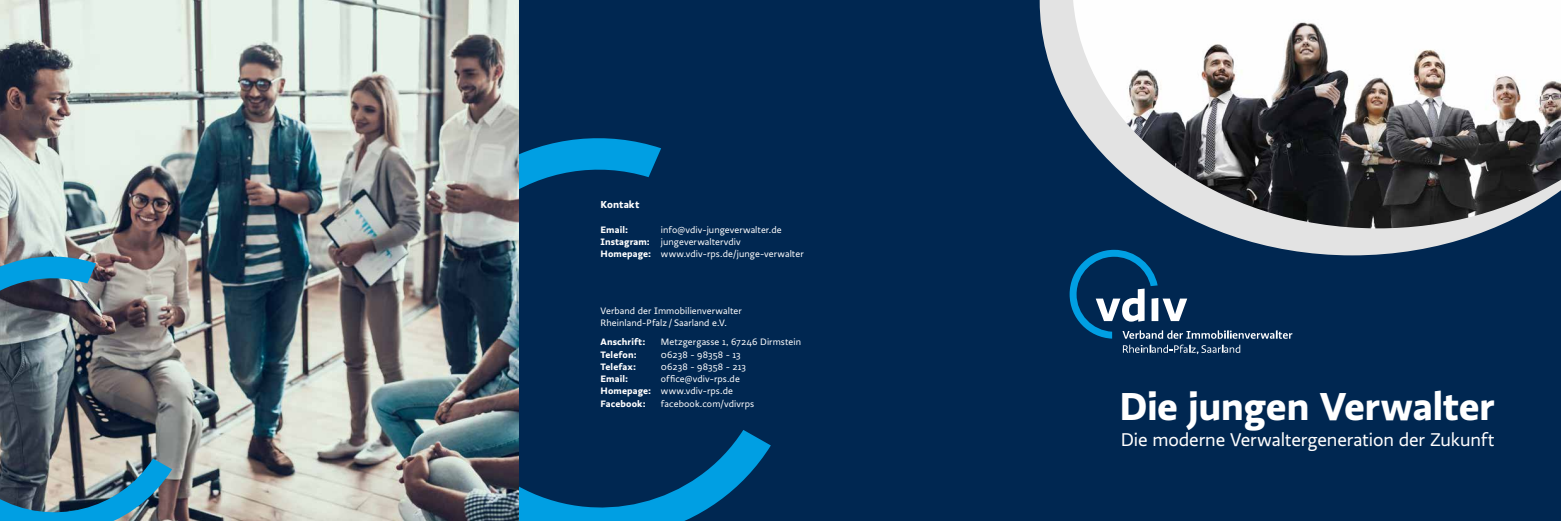
<style>
.page{position:relative;width:1561px;height:521px;background:#fff}
.page>*{position:absolute;margin:0;border:0;box-sizing:border-box;transform-origin:0 0}
.t1{font:700 40.25px "Ratio";letter-spacing:-.015em;color:#fff}
.t2{font:19.07px "Ratio";letter-spacing:-.005em;color:#fff}
.t3{font:700 10.5px "Ratio";letter-spacing:.005em;color:#fff}
.t4{font:9.62px/12.2px "Ratio";letter-spacing:.005em;color:#fff}
.t5{font:700 9.62px "Ratio";letter-spacing:.01em;color:#fff}
.s1{font-weight:700}
</style>
<div class="page">
<div style="left:518px;top:0;width:1042px;height:521px;background:#002751"></div>
<svg style="left:1122px;top:345px;width:118px;height:9px"></svg>
<svg style="left:1069px;top:255px;width:223px;height:84px"></svg>
<svg style="left:518px;top:130px;width:252px;height:391px"></svg>
<img style="left:0;top:0;width:518px;height:521px">
<img style="left:0;top:251px;width:172px;height:270px">
<svg style="left:1039px;top:0;width:454px;height:255px"></svg>
<img style="left:1073px;top:0;width:487px;height:228px">
<p class="t3" style="left:600px;top:198px;width:40px">Kontakt</p>
<p class="t5" style="left:600px;top:223px;width:29px">Email:</p>
<p class="t4" style="left:600px;top:223px;width:205px;text-indent:60px">info@vdiv-jungeverwalter.de<br><span class="s1">Instagram:</span> jungeverwaltervdiv<br><span class="s1">Homepage:</span> www.vdiv-rps.de/junge-verwalter</p>
<p class="t4" style="left:600px;top:304px;width:143px">Verband der Immobilienverwalter<br>Rheinland-Pfalz / Saarland e.V.</p>
<p class="t5" style="left:600px;top:336px;width:46px">Anschrift:</p>
<p class="t4" style="left:661px;top:336px;width:141px">Metzgergasse 1, 67246 Dirmstein</p>
<p class="t5" style="left:600px;top:348px;width:38px">Telefon:</p>
<p class="t4" style="left:661px;top:348px;width:81px">06238 - 98358 - 13</p>
<p class="t5" style="left:600px;top:361px;width:37px">Telefax:</p>
<p class="t4" style="left:661px;top:361px;width:86px">06238 - 98358 - 213</p>
<p class="t5" style="left:600px;top:373px;width:29px">Email:</p>
<p class="t4" style="left:600px;top:373px;width:141px;text-indent:60px">office@vdiv-rps.de<br><span class="s1">Homepage:</span> www.vdiv-rps.de<br><span class="s1">Facebook:</span></p>
<p class="t4" style="left:661px;top:397px;width:95px">facebook.com/vdivrps</p>
<h1 class="t1" style="left:1119px;top:381px;width:377px">Die jungen Verwalter</h1>
<h2 class="t2" style="left:1120px;top:429px;width:375px">Die moderne Verwaltergeneration der Zukunft</h2>
</div>
